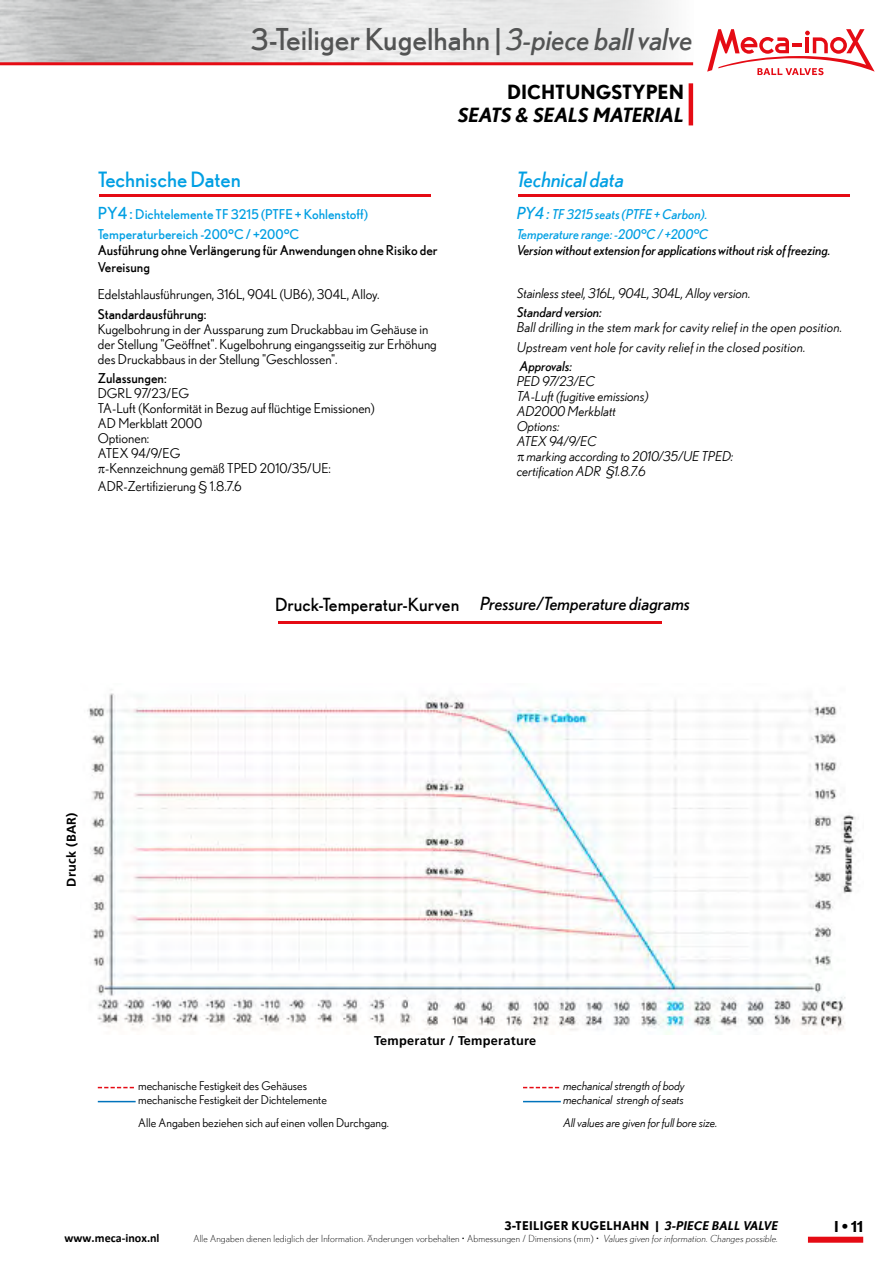
<style>
.page{position:relative;width:893px;height:1263px;background:#fff}
.page>*{position:absolute;margin:0;border:0;box-sizing:border-box;transform-origin:0 0}
.t1{font:30px "Nobel";color:#535454}
.t2{font:21px "Nobel";color:#009fe3}
.t3{font:italic 21px "Nobel";color:#009fe3}
.t4{font:italic 700 19.5px "Nobel";color:#000}
.t5{font:700 19.5px "Nobel";color:#000}
.t6{font:italic 18px "Nobel";color:#000}
.t7{font:700 15px "Nobel";color:#000}
.t8{font:13.5px/15px "Nobel";color:#000}
.t9{font:italic 13.5px/15px "Nobel";color:#000}
.t10{font:italic 13.5px/19.2px "Nobel";letter-spacing:.02em;color:#000}
.t11{font:13.5px/16.2px "Nobel";color:#000}
.t12{font:italic 13.5px "Nobel";color:#000}
.t13{font:13.5px/19.8px "Nobel";color:#009fe3}
.t14{font:italic 13.5px/19.8px "Nobel";color:#009fe3}
.t15{font:700 12.75px "Frutiger LT Std";letter-spacing:.02em;color:#000}
.t16{font:12px "Nobel";color:#000}
.t17{font:italic 12px "Nobel";color:#000}
.t18{font:700 12px "Nobel";letter-spacing:.02em;color:#000}
.t19{font:700 12px "Calibri";color:#000}
.t20{font:300 9.75px "Nobel";letter-spacing:.02em;color:#000}
.s1{font-style:italic}
.s2{font-size:16.5px}
.s3{font-style:normal}
</style>
<div class="page">
<hr style="left:892px;top:0;width:1px;height:234px;background:#e50b14">
<svg style="left:707px;top:29px;width:168px;height:46px"></svg>
<hr style="left:0;top:62px;width:693px;height:3px;background:#e50b14">
<div style="left:808px;top:1237px;width:55px;height:6px;background:#e50b14"></div>
<img style="left:87px;top:693px;width:769px;height:341px">
<hr style="left:99px;top:194px;width:332px;height:2px;background:#e50b14">
<hr style="left:519px;top:194px;width:331px;height:2px;background:#e50b14">
<hr style="left:279px;top:621px;width:191px;height:2px;background:#e50b14">
<hr style="left:470px;top:621px;width:191px;height:2px;background:#e50b14">
<svg style="left:98px;top:1087px;width:36px;height:1px"></svg>
<svg style="left:523px;top:1087px;width:37px;height:1px"></svg>
<hr style="left:98px;top:1101px;width:38px;height:1px;background:#0073bc">
<hr style="left:523px;top:1101px;width:38px;height:1px;background:#0073bc">
<hr style="left:689px;top:83px;width:4px;height:42px;background:#e50b14">
<h1 class="t1" style="left:251px;top:21px;width:444px">3-Teiliger Kugelhahn | <span class="s1">3-piece ball valve</span></h1>
<h2 class="t2" style="left:98px;top:167px;width:144px">Technische Daten</h2>
<p class="t13" style="left:98px;top:204px;width:272px"><span class="s2">PY4 :</span> Dichtelemente TF 3215 (PTFE + Kohlenstoff)<br>Temperaturbereich -200°C / +200°C</p>
<p class="t11" style="left:98px;top:242px;width:341px">Ausführung ohne Verlängerung für Anwendungen ohne Risiko der<br>Vereisung</p>
<p class="t8" style="left:98px;top:287px;width:283px">Edelstahlausführungen, 316L, 904L (UB6), 304L, Alloy.</p>
<p class="t11" style="left:98px;top:306px;width:110px">Standardausführung:</p>
<p class="t8" style="left:98px;top:321px;width:341px">Kugelbohrung in der Aussparung zum Druckabbau im Gehäuse in der Stellung "Geöffnet". Kugelbohrung eingangsseitig zur Erhöhung des Druckabbaus in der Stellung "Geschlossen".</p>
<p class="t11" style="left:98px;top:370px;width:70px">Zulassungen:</p>
<p class="t8" style="left:98px;top:385px;width:93px">DGRL 97/23/EG</p>
<p class="t8" style="left:98px;top:400px;width:278px">TA-Luft (Konformität in Bezug auf flüchtige Emissionen)</p>
<p class="t8" style="left:98px;top:415px;width:106px">AD Merkblatt 2000</p>
<p class="t8" style="left:98px;top:430px;width:53px">Optionen:</p>
<p class="t8" style="left:98px;top:445px;width:84px">ATEX 94/9/EG</p>
<p class="t8" style="left:105px;top:460px;width:227px">-Kennzeichnung gemäß TPED 2010/35/UE:</p>
<p class="t8" style="left:98px;top:478px;width:146px">ADR-Zertifizierung § 1.8.7.6</p>
<h3 class="t5" style="left:507px;top:80px;width:179px">DICHTUNGSTYPEN</h3>
<h3 class="t4" style="left:458px;top:104px;width:228px">SEATS &amp; SEALS MATERIAL</h3>
<h2 class="t3" style="left:517px;top:167px;width:109px">Technical data</h2>
<p class="t14" style="left:517px;top:204px;width:193px"><span class="s2">PY4 :</span> TF 3215 seats (PTFE + Carbon).<br>Temperature range: -200°C / +200°C</p>
<p class="t12" style="left:517px;top:243px;width:315px">Version without extension for applications without risk of freezing.</p>
<p class="t9" style="left:517px;top:286px;width:235px">Stainless steel, 316L, 904L, 304L, Alloy version.</p>
<p class="t12" style="left:517px;top:305px;width:86px">Standard version:</p>
<p class="t10" style="left:517px;top:318px;width:327px">Ball drilling in the stem mark for cavity relief in the open position.<br>Upstream vent hole for cavity relief in the closed position.</p>
<p class="t12" style="left:520px;top:358px;width:54px">Approvals:</p>
<p class="t9" style="left:517px;top:373px;width:133px">PED 97/23/EC<br>TA-Luft (fugitive emissions)<br>AD2000 Merkblatt<br>Options:<br>ATEX 94/9/EC</p>
<p class="t9" style="left:517px;top:448px;width:218px;text-indent:10px">marking according to 2010/35/UE TPED: certification ADR §1.8.7.6</p>
<h3 class="t6" style="left:275px;top:593px;width:417px"><span class="s3">Druck-Temperatur-Kurven</span> Pressure/Temperature diagrams</h3>
<p class="t15" style="left:64px;top:887px;width:76px;rotate:-90deg">Druck (BAR)</p>
<p class="t15" style="left:374px;top:1033px;width:163px">Temperatur / Temperature</p>
<p class="t16" style="left:138px;top:1079px;width:170px">mechanische Festigkeit des Gehäuses</p>
<p class="t16" style="left:138px;top:1115px;width:252px">Alle Angaben beziehen sich auf einen vollen Durchgang.</p>
<p class="t17" style="left:563px;top:1115px;width:156px">All values are given for full bore size.</p>
<p class="t17" style="left:563px;top:1079px;width:123px">mechanical strength of body</p>
<p class="t16" style="left:138px;top:1093px;width:190px">mechanische Festigkeit der Dichtelemente</p>
<p class="t17" style="left:563px;top:1093px;width:122px">mechanical strengh of seats</p>
<p class="t19" style="left:65px;top:1230px;width:96px">www.meca-inox.nl</p>
<p class="t18" style="left:504px;top:1218px;width:275px">3-TEILIGER KUGELHAHN | <span class="s1">3-PIECE BALL VALVE</span></p>
<p class="t20" style="left:193px;top:1233px;width:586px">Alle Angaben dienen lediglich der Information. Änderungen vorbehalten • Abmessungen / Dimensions (mm) • <span class="s1">Values given for information. Changes possible.</span></p>
<p class="t7" style="left:834px;top:1218px;width:31px">I • 11</p>
</div>
